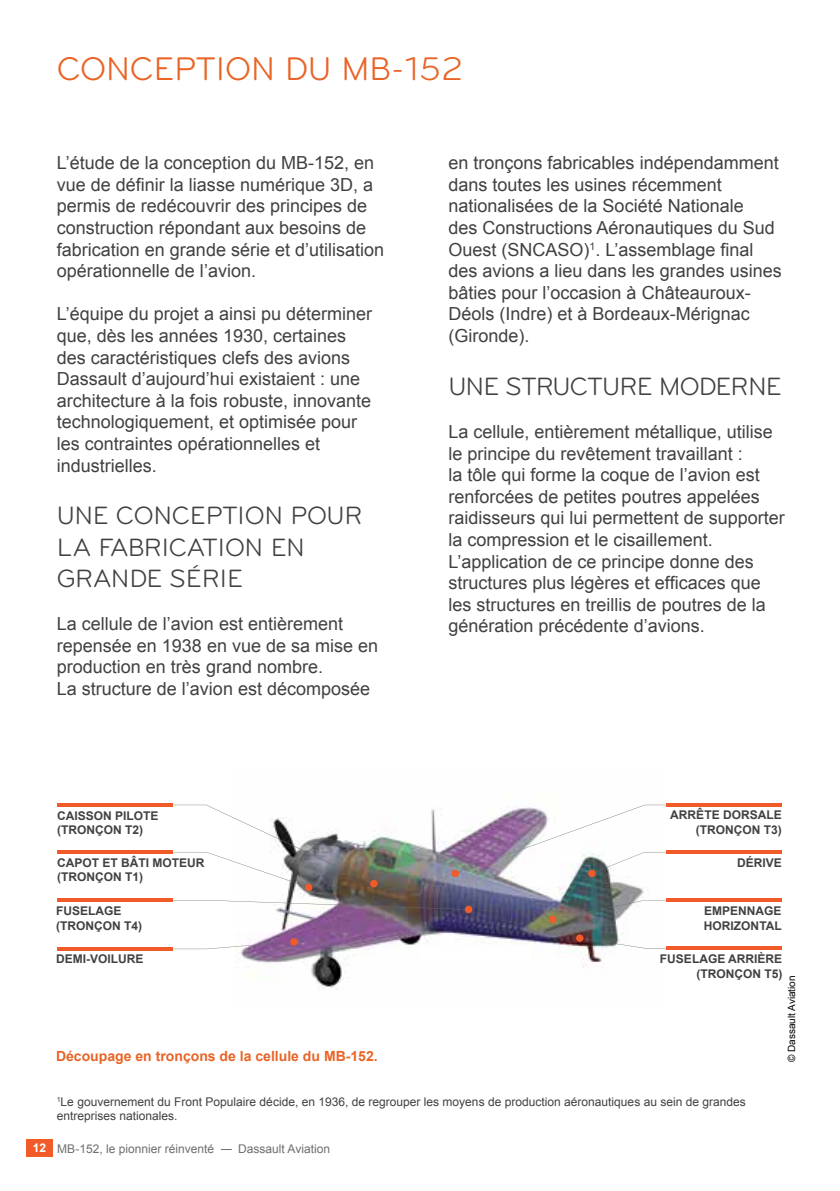
<style>
.page{position:relative;width:840px;height:1191px;background:#fff}
.page>*{position:absolute;margin:0;border:0;box-sizing:border-box;transform-origin:0 0}
.t1{font:34px "Bryant Regular Alt";letter-spacing:-.015em;color:#e96426}
.t2{font:26px "Bryant Regular Alt";color:#414042}
.t3{font:18px/21.6px "Arial";color:#414042}
.t4{font:700 14px "Arial";color:#e96426}
.t5{font:700 12px/14.4px "Arial";color:#414042}
.t6{font:12px/14.4px "Arial";color:#414042}
.t7{font:12px "Arial";color:#6d6e71}
.t8{font:10px "Arial";color:#000}
.s1{font-weight:700;color:#fff}
</style>
<div class="page">
<div style="left:26px;top:1139px;width:26px;height:17px;background:#f15a29"></div>
<img style="left:236px;top:809px;width:425px;height:180px">
<svg style="left:172px;top:941px;width:122px;height:8px"></svg>
<svg style="left:166px;top:804px;width:207px;height:83px"></svg>
<svg style="left:455px;top:804px;width:213px;height:69px"></svg>
<svg style="left:172px;top:900px;width:296px;height:9px"></svg>
<svg style="left:552px;top:900px;width:113px;height:19px"></svg>
<svg style="left:579px;top:938px;width:82px;height:10px"></svg>
<div style="left:290px;top:938px;width:7px;height:7px;background:#f15a29;border-radius:50%"></div>
<div style="left:305px;top:883px;width:7px;height:8px;background:#f15a29;border-radius:50%"></div>
<div style="left:370px;top:880px;width:7px;height:7px;background:#f15a29;border-radius:50%"></div>
<div style="left:451px;top:869px;width:8px;height:8px;background:#f15a29;border-radius:50%"></div>
<svg style="left:464px;top:905px;width:8px;height:8px"></svg>
<div style="left:588px;top:869px;width:7px;height:8px;background:#f15a29;border-radius:50%"></div>
<svg style="left:575px;top:934px;width:8px;height:8px"></svg>
<svg style="left:548px;top:915px;width:8px;height:8px"></svg>
<hr style="left:665px;top:803px;width:116px;height:3px;background:#f15a29">
<hr style="left:665px;top:850px;width:116px;height:4px;background:#f15a29">
<hr style="left:665px;top:898px;width:116px;height:4px;background:#f15a29">
<hr style="left:665px;top:946px;width:116px;height:4px;background:#f15a29">
<hr style="left:57px;top:803px;width:115px;height:3px;background:#f15a29">
<hr style="left:57px;top:850px;width:115px;height:4px;background:#f15a29">
<hr style="left:57px;top:898px;width:115px;height:4px;background:#f15a29">
<hr style="left:57px;top:947px;width:115px;height:3px;background:#f15a29">
<div style="left:420px;top:945px;width:110px;height:21px;background:#fff"></div>
<h1 class="t1" style="left:57px;top:49px;width:408px">CONCEPTION DU MB-152</h1>
<p class="t3" style="left:57px;top:152px;width:329px">L’étude de la conception du MB-152, en vue de définir la liasse numérique 3D, a permis de redécouvrir des principes de construction répondant aux besoins de fabrication en grande série et d’utilisation opérationnelle de l’avion.</p>
<p class="t3" style="left:57px;top:303px;width:317px">L’équipe du projet a ainsi pu déterminer que, dès les années 1930, certaines des caractéristiques clefs des avions Dassault d’aujourd’hui existaient : une architecture à la fois robuste, innovante technologiquement, et optimisée pour les contraintes opérationnelles et industrielles.</p>
<h2 class="t2" style="left:57px;top:501px;width:77px">UNE CONCEPTION</h2>
<h2 class="t2" style="left:290px;top:501px;width:18px">POUR</h2>
<h2 class="t2" style="left:57px;top:532px;width:70px">LA FABRICATION</h2>
<h2 class="t2" style="left:270px;top:532px;width:16px">EN</h2>
<h2 class="t2" style="left:57px;top:563px;width:19px">GRANDE</h2>
<h2 class="t2" style="left:169px;top:563px;width:16px">SÉRIE</h2>
<p class="t3" style="left:57px;top:613px;width:323px">La cellule de l’avion est entièrement repensée en 1938 en vue de sa mise en production en très grand nombre.<br>La structure de l’avion est décomposée</p>
<p class="t3" style="left:448px;top:152px;width:335px">en tronçons fabricables indépendamment dans toutes les usines récemment nationalisées de la Société Nationale<br>des Constructions Aéronautiques du Sud Ouest (SNCASO)<sup>1</sup>. L’assemblage final des avions a lieu dans les grandes usines bâties pour l’occasion à Châteauroux-Déols (Indre) et à Bordeaux-Mérignac (Gironde).</p>
<h2 class="t2" style="left:448px;top:371px;width:75px">UNE STRUCTURE</h2>
<h2 class="t2" style="left:658px;top:371px;width:18px">MODERNE</h2>
<p class="t3" style="left:448px;top:421px;width:338px">La cellule, entièrement métallique, utilise le principe du revêtement travaillant :<br>la tôle qui forme la coque de l’avion est renforcées de petites poutres appelées raidisseurs qui lui permettent de supporter la compression et le cisaillement.<br>L’application de ce principe donne des structures plus légères et efficaces que les structures en treillis de poutres de la génération précédente d’avions.</p>
<p class="t5" style="left:57px;top:809px;width:103px">CAISSON PILOTE (TRONÇON T2)</p>
<p class="t5" style="left:670px;top:808px;width:113px;text-align:right">ARRÊTE DORSALE (TRONÇON T3)</p>
<p class="t5" style="left:736px;top:856px;width:46px">DÉRIVE</p>
<p class="t5" style="left:56px;top:904px;width:87px">FUSELAGE (TRONÇON T4)</p>
<p class="t5" style="left:703px;top:904px;width:79px">EMPENNAGE<br>HORIZONTAL</p>
<p class="t5" style="left:659px;top:952px;width:124px;text-align:right">FUSELAGE ARRIÈRE (TRONÇON T5)</p>
<p class="t5" style="left:57px;top:856px;width:149px">CAPOT ET BÂTI MOTEUR (TRONÇON T1)</p>
<p class="t5" style="left:56px;top:952px;width:89px">DEMI-VOILURE</p>
<p class="t8" style="left:784px;top:1062px;width:88px;rotate:-90deg">© Dassault Aviation</p>
<p class="t4" style="left:56px;top:1047px;width:323px">Découpage en tronçons de la cellule du MB-152.</p>
<p class="t6" style="left:57px;top:1094px;width:690px"><sup>1</sup>Le gouvernement du Front Populaire décide, en 1936, de regrouper les moyens de production aéronautiques au sein de grandes entreprises nationales.</p>
<p class="t7" style="left:33px;top:1140px;width:183px"><span class="s1">12</span> MB-152, le pionnier réinventé</p>
<p class="t7" style="left:238px;top:1140px;width:93px">Dassault Aviation</p>
</div>
